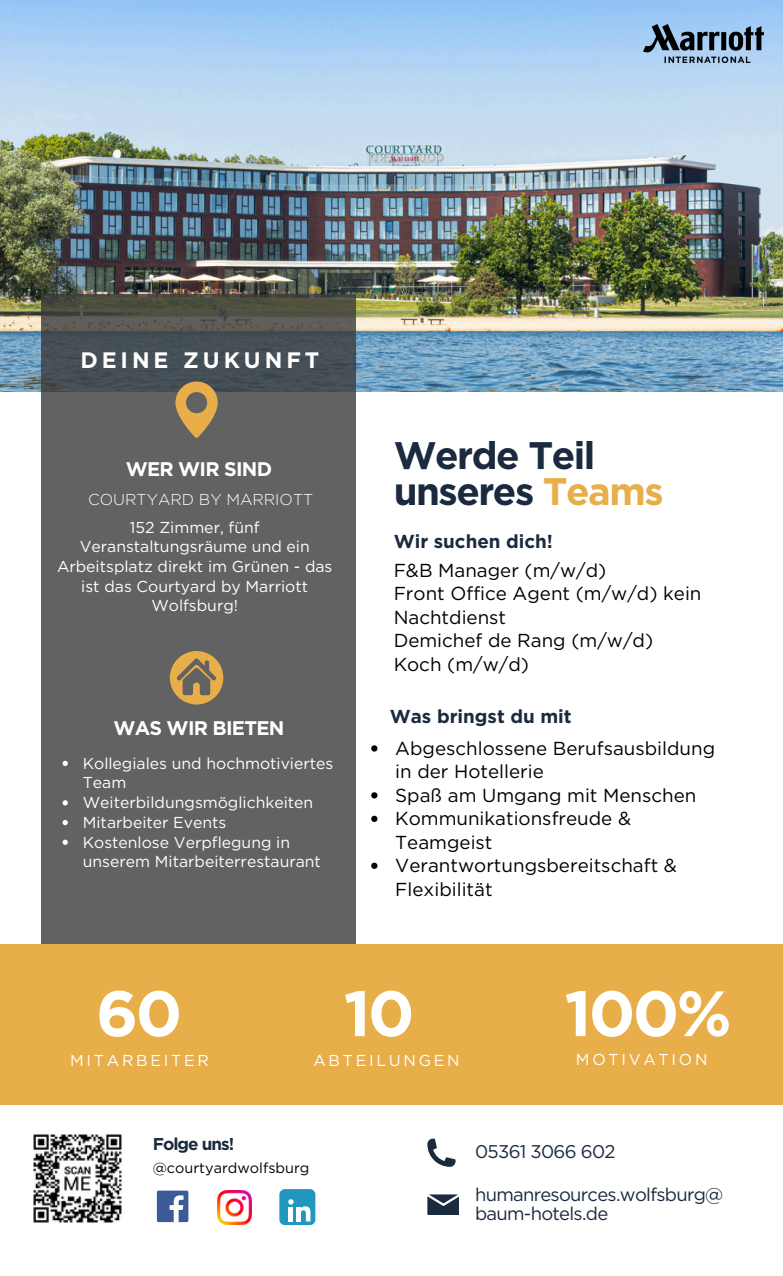
<style>
.page{position:relative;width:783px;height:1276px;background:#fff}
.page>*{position:absolute;margin:0;border:0;box-sizing:border-box;transform-origin:0 0}
.t1{font:700 63.9px "Gotham";letter-spacing:-.04em;color:#fff}
.t2{font:700 38.4px/36px "Gotham";letter-spacing:-.04em;color:#1b2a3f}
.t3{font:700 22.2px "Gotham";letter-spacing:.175em;color:#fff}
.t4{font:700 19.8px "Gotham";letter-spacing:-.04em;color:#fff}
.t5{font:18.9px/23.4px "Gotham";color:#000}
.t6{font:700 18.9px "Gotham";color:#1b2a3f}
.t7{font:18.3px/18.6px "Gotham";letter-spacing:-.04em;color:#1b2a3f}
.t8{font:700 17.1px "Gotham";letter-spacing:-.055em;color:#1b2a3f}
.t9{font:15.9px/19.8px "Gotham";color:#fff}
.t10{font:15.9px "Gotham";letter-spacing:.175em;color:#fff}
.t11{font:300 15.9px "Gotham";color:#fff}
.t12{font:14.4px "Gotham";color:#000}
.s1{color:#e8ae49}
</style>
<div class="page">
<img style="left:0;top:0;width:783px;height:392px">
<svg style="left:41px;top:295px;width:315px;height:649px;background:#5e5f5f"></svg>
<div style="left:0;top:944px;width:783px;height:160px;background:#e8ae49"></div>
<svg style="left:427px;top:1138px;width:29px;height:29px"></svg>
<svg style="left:427px;top:1194px;width:32px;height:20px"></svg>
<img style="left:644px;top:24px;width:119px;height:38px">
<svg style="left:175px;top:381px;width:43px;height:57px;background:#a68853"></svg>
<svg style="left:170px;top:651px;width:53px;height:53px;background:#a78954"></svg>
<img style="left:218px;top:1190px;width:34px;height:34px">
<img style="left:33px;top:1134px;width:89px;height:89px">
<div style="left:157px;top:1190px;width:31px;height:32px;background:#3d5a98;border-radius:2px"></div>
<svg style="left:170px;top:1195px;width:13px;height:27px"></svg>
<div style="left:279px;top:1189px;width:36px;height:36px;background:#2197bd;border-radius:5px"></div>
<svg style="left:288px;top:1199px;width:23px;height:22px"></svg>
<svg style="left:371px;top:745px;width:6px;height:6px"></svg>
<svg style="left:371px;top:792px;width:6px;height:6px"></svg>
<svg style="left:371px;top:816px;width:6px;height:6px"></svg>
<svg style="left:371px;top:862px;width:6px;height:7px"></svg>
<svg style="left:63px;top:761px;width:5px;height:5px"></svg>
<svg style="left:63px;top:800px;width:5px;height:5px"></svg>
<svg style="left:63px;top:820px;width:5px;height:5px"></svg>
<svg style="left:63px;top:839px;width:5px;height:6px"></svg>
<p class="t3" style="left:80px;top:346px;width:241px">DEINE ZUKUNFT</p>
<h4 class="t4" style="left:126px;top:457px;width:148px">WER WIR SIND</h4>
<p class="t11" style="left:88px;top:490px;width:227px">COURTYARD BY MARRIOTT</p>
<p class="t9" style="left:57px;top:517px;width:277px;text-align:center">152 Zimmer, fünf<br>Veranstaltungsräume und ein<br>Arbeitsplatz direkt im Grünen - das ist das Courtyard by Marriott<br>Wolfsburg!</p>
<p class="t4" style="left:113px;top:716px;width:173px">WAS WIR BIETEN</p>
<p class="t9" style="left:83px;top:753px;width:252px">Kollegiales und hochmotiviertes<br>Team</p>
<p class="t9" style="left:83px;top:792px;width:232px">Weiterbildungsmöglichkeiten</p>
<p class="t9" style="left:83px;top:812px;width:145px">Mitarbeiter Events</p>
<h6 class="t9" style="left:83px;top:832px;width:240px">Kostenlose Verpflegung in unserem Mitarbeiterrestaurant</h6>
<h4 class="t2" style="left:394px;top:437px;width:272px">Werde Teil unseres <span class="s1">Teams</span></h4>
<p class="t6" style="left:394px;top:530px;width:161px">Wir suchen dich!</p>
<p class="t5" style="left:394px;top:558px;width:309px">F&amp;B Manager (m/w/d)<br>Front Office Agent (m/w/d) kein<br>Nachtdienst<br>Demichef de Rang (m/w/d)<br>Koch (m/w/d)</p>
<p class="t6" style="left:390px;top:704px;width:183px">Was bringst du mit</p>
<p class="t5" style="left:395px;top:736px;width:321px">Abgeschlossene Berufsausbildung in der Hotellerie</p>
<p class="t5" style="left:395px;top:783px;width:303px">Spaß am Umgang mit Menschen</p>
<p class="t5" style="left:395px;top:806px;width:237px">Kommunikationsfreude &amp;<br>Teamgeist</p>
<p class="t5" style="left:395px;top:853px;width:283px">Verantwortungsbereitschaft &amp;<br>Flexibilität</p>
<h2 class="t1" style="left:96px;top:975px;width:88px">60</h2>
<h5 class="t1" style="left:344px;top:975px;width:72px">10</h5>
<h6 class="t10" style="left:313px;top:1051px;width:148px">ABTEILUNGEN</h6>
<p class="t10" style="left:70px;top:1051px;width:140px">MITARBEITER</p>
<h5 class="t1" style="left:564px;top:975px;width:169px">100%</h5>
<p class="t10" style="left:576px;top:1049px;width:133px">MOTIVATION</p>
<p class="t8" style="left:153px;top:1133px;width:83px">Folge uns!</p>
<p class="t12" style="left:153px;top:1159px;width:158px">@courtyardwolfsburg</p>
<p class="t7" style="left:475px;top:1142px;width:142px">05361 3066 602</p>
<p class="t7" style="left:475px;top:1185px;width:250px">humanresources.wolfsburg@ baum-hotels.de</p>
</div>
